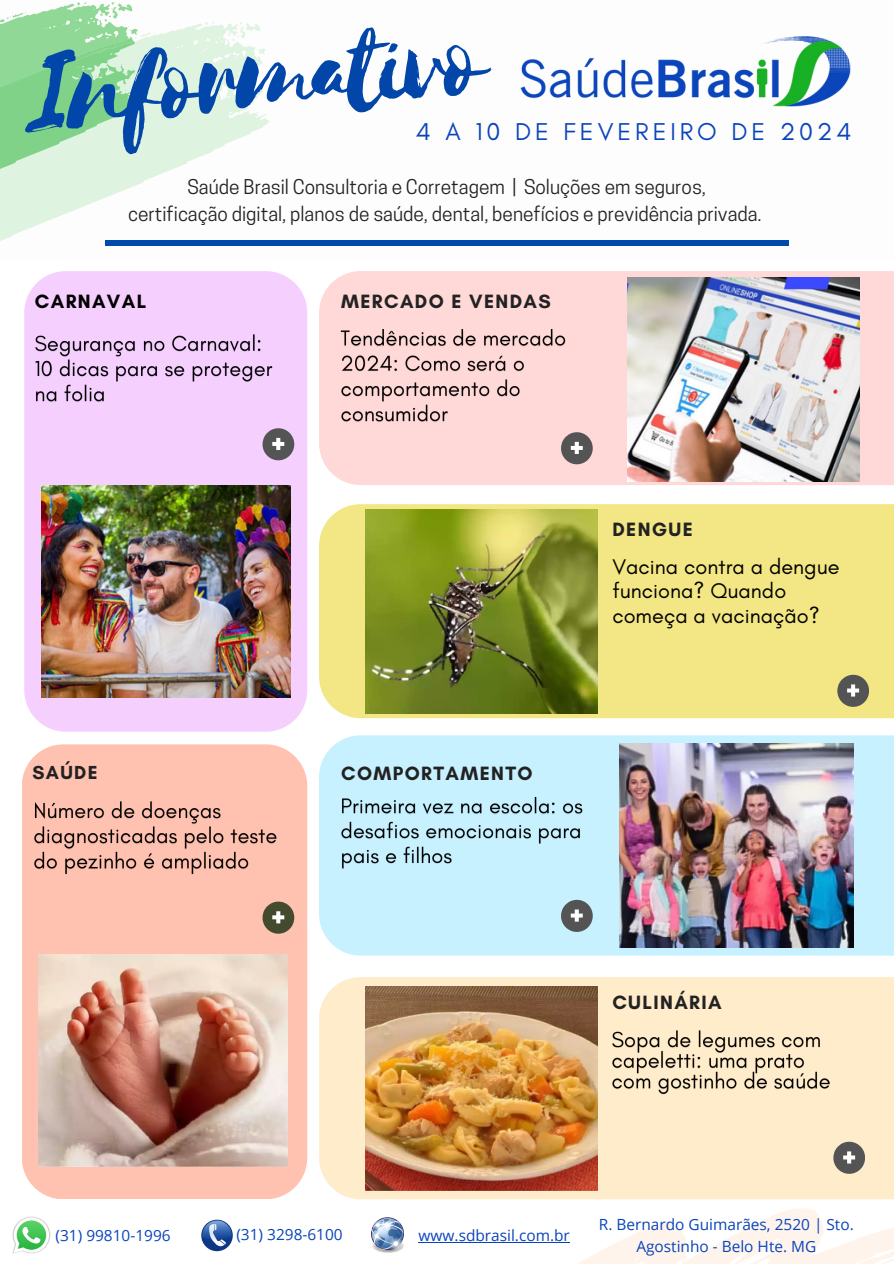
<style>
.page{position:relative;width:894px;height:1264px;background:#fff}
.page>*{position:absolute;margin:0;border:0;box-sizing:border-box;transform-origin:0 0}
.t1{font:132.6px "Selima";color:#0146a8}
.t2{font:24.75px "Glacial Indifference";letter-spacing:.16em;color:#0a44bc}
.t3{font:21.6px/24.8px "Glacial Indifference";color:#000}
.t4{font:700 19.65px "Glacial Indifference";letter-spacing:.07em;color:#222}
.t5{font:700 19.65px "Glacial Indifference";letter-spacing:.07em;color:#000}
.t6{font:700 19.2px "Glacial Indifference";letter-spacing:.07em;color:#222}
.t7{font:19.05px/26.2px "Cooper Hewitt";color:#222;text-align:center}
.t8{font:15.45px/21.3px "Open Sans";color:#0a44bc;text-align:center}
</style>
<div class="page">
<div style="left:24px;top:278px;width:283px;height:453px;background:#f5d0ff"></div>
<img style="left:41px;top:485px;width:249px;height:213px">
<svg style="left:262px;top:428px;width:32px;height:32px"></svg>
<div style="left:319px;top:271px;width:574px;height:214px;background:#ffd9d7"></div>
<div style="left:319px;top:504px;width:574px;height:214px;background:#f3e684"></div>
<img style="left:365px;top:509px;width:232px;height:204px">
<div style="left:319px;top:977px;width:574px;height:222px;background:#ffecca"></div>
<svg style="left:504px;top:1179px;width:389px;height:84px"></svg>
<div style="left:22px;top:744px;width:285px;height:455px;background:#ffc1b0"></div>
<img style="left:39px;top:954px;width:249px;height:212px">
<svg style="left:262px;top:901px;width:32px;height:32px"></svg>
<div style="left:319px;top:735px;width:574px;height:220px;background:#c7f1ff"></div>
<img style="left:619px;top:743px;width:234px;height:204px">
<div style="left:105px;top:240px;width:683px;height:5px;background:#004aad"></div>
<svg style="left:24px;top:23px;width:264px;height:327px;fill:#f5f6fd"></svg>
<svg style="left:204px;top:22px;width:10px;height:3px"></svg>
<svg style="left:227px;top:22px;width:40px;height:34px"></svg>
<svg style="left:0;top:2px;width:160px;height:328px"></svg>
<svg style="left:77px;top:2px;width:9px;height:4px"></svg>
<svg style="left:0;top:11px;width:26px;height:17px"></svg>
<svg style="left:99px;top:2px;width:55px;height:48px"></svg>
<img style="left:520px;top:36px;width:331px;height:71px">
<img style="left:365px;top:986px;width:232px;height:204px">
<svg style="left:201px;top:1219px;width:32px;height:32px"></svg>
<svg style="left:202px;top:1220px;width:30px;height:30px"></svg>
<svg style="left:202px;top:1220px;width:30px;height:26px"></svg>
<img style="left:12px;top:1216px;width:39px;height:38px">
<svg style="left:14px;top:1217px;width:35px;height:35px"></svg>
<svg style="left:561px;top:432px;width:31px;height:32px"></svg>
<svg style="left:837px;top:674px;width:31px;height:33px"></svg>
<svg style="left:833px;top:1141px;width:31px;height:32px"></svg>
<svg style="left:561px;top:899px;width:31px;height:32px"></svg>
<img style="left:627px;top:277px;width:232px;height:204px">
<svg style="left:371px;top:1217px;width:33px;height:36px"></svg>
<img style="left:338px;top:326px;width:229px;height:100px">
<img style="left:32px;top:330px;width:243px;height:76px">
<img style="left:338px;top:793px;width:247px;height:79px">
<img style="left:32px;top:797px;width:247px;height:80px">
<img style="left:609px;top:1026px;width:223px;height:71px">
<hr style="left:418px;top:1241px;width:151px;height:1px;background:#0a44bc">
<p class="t1" style="left:27px;top:23px;width:457px;rotate:-5deg">Informativo</p>
<h6 class="t2" style="left:416px;top:117px;width:437px">4 A 10 DE FEVEREIRO DE 2024</h6>
<h3 class="t7" style="left:128px;top:176px;width:635px">Saúde Brasil Consultoria e Corretagem | Soluções em seguros,<br>certificação digital, planos de saúde, dental, benefícios e previdência privada.</h3>
<p class="t5" style="left:35px;top:289px;width:113px">CARNAVAL</p>
<p class="t4" style="left:341px;top:289px;width:211px">MERCADO E VENDAS</p>
<h2 class="t6" style="left:32px;top:761px;width:67px">SAÚDE</h2>
<h4 class="t4" style="left:341px;top:761px;width:193px">COMPORTAMENTO</h4>
<p class="t4" style="left:612px;top:517px;width:82px">DENGUE</p>
<h3 class="t3" style="left:612px;top:554px;width:229px">Vacina contra a dengue funciona? Quando começa a vacinação?</h3>
<p class="t4" style="left:612px;top:990px;width:111px">CULINÁRIA</p>
<h1 class="t8" style="left:56px;top:1223px;width:116px">(31) 99810-1996</h1>
<h3 class="t8" style="left:236px;top:1223px;width:108px">(31) 3298-6100</h3>
<h3 class="t8" style="left:418px;top:1224px;width:153px">www.sdbrasil.com.br</h3>
<p class="t8" style="left:598px;top:1213px;width:256px">R. Bernardo Guimarães, 2520 | Sto.<br>Agostinho - Belo Hte. MG</p>
</div>
